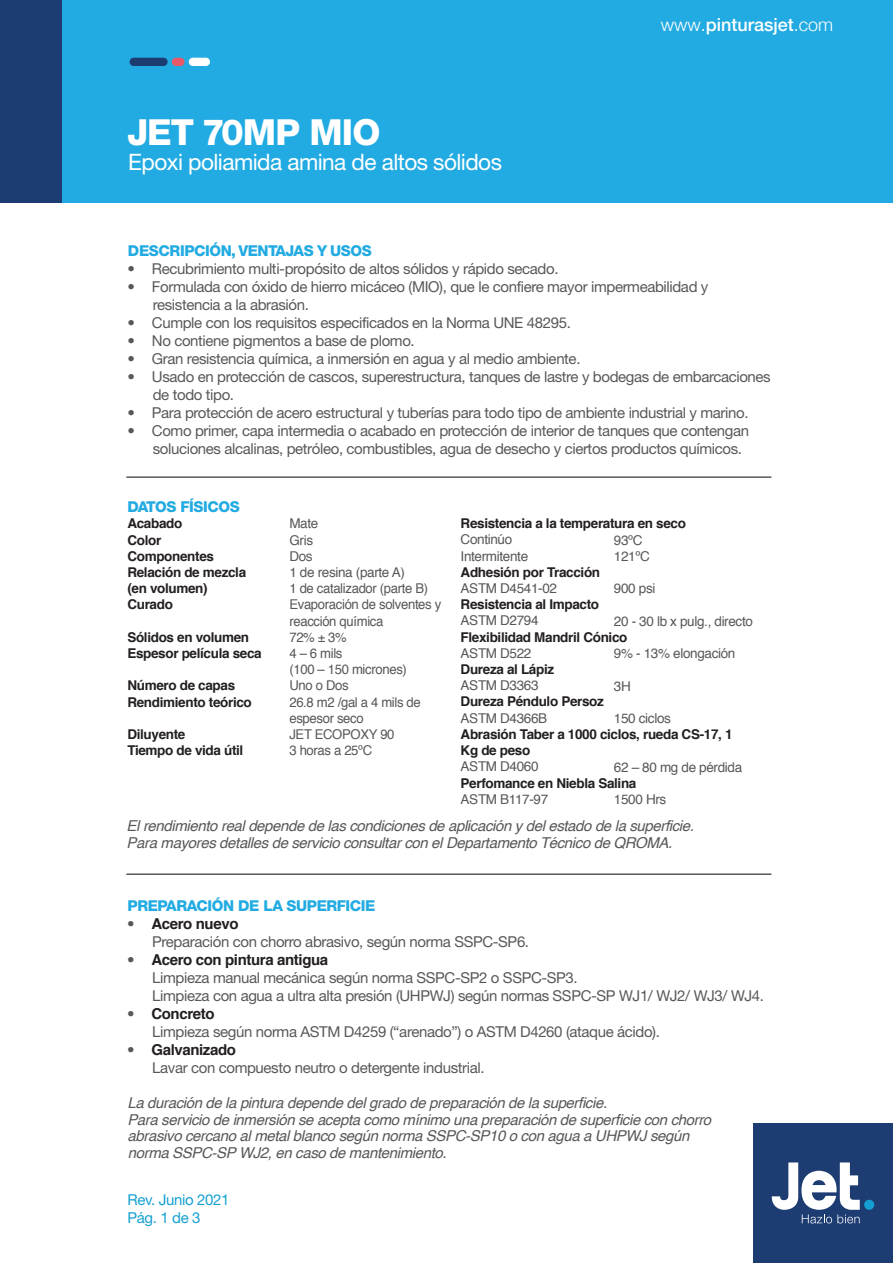
<style>
.page{position:relative;width:893px;height:1263px;background:#fff}
.page>*{position:absolute;margin:0;border:0;box-sizing:border-box;transform-origin:0 0}
.t1{font:800 36px "Helvetica Neue";letter-spacing:-.025em;color:#fff}
.t2{font:22.65px "Helvetica Neue";letter-spacing:-.025em;color:#fff}
.t3{font:500 18px "Helvetica Neue";color:#fff}
.t4{font:15px/18px "Helvetica Neue";letter-spacing:-.025em;color:#57585a}
.t5{font:italic 15px/16.5px "Helvetica";letter-spacing:-.025em;color:#57585a}
.t6{font:800 15px "Helvetica Neue";letter-spacing:-.025em;color:#22abe2}
.t7{font:700 15px "Helvetica";letter-spacing:-.025em;color:#231f20}
.t8{font:15px/18px "Helvetica Neue";letter-spacing:-.025em;color:#15a0d2}
.t9{font:13.5px/16.2px "Helvetica";letter-spacing:-.025em;color:#57585a}
.t10{font:700 13.5px/16.2px "Helvetica";letter-spacing:-.025em;color:#231f20}
.s1{font-weight:300}
.s2{font-family:"Helvetica Neue";font-weight:400;color:#57585a}
</style>
<div class="page">
<div style="left:753px;top:1123px;width:140px;height:140px;background:#1d3c72"></div>
<div style="left:864px;top:1200px;width:10px;height:10px;background:#15a0d2;border-radius:50%"></div>
<svg style="left:772px;top:1162px;width:88px;height:61px"></svg>
<div style="left:0;top:0;width:893px;height:203px;background:#22abe2"></div>
<div style="left:0;top:0;width:62px;height:203px;background:#1d3c72"></div>
<div style="left:130px;top:58px;width:38px;height:8px;background:#1d3c72;border-radius:4px"></div>
<div style="left:189px;top:58px;width:21px;height:8px;background:#fff;border-radius:4px"></div>
<div style="left:172px;top:58px;width:13px;height:8px;background:#e95869;border-radius:4px"></div>
<hr style="left:126px;top:476px;width:645px;height:2px;background:#57585a">
<hr style="left:126px;top:873px;width:645px;height:2px;background:#57585a">
<h1 class="t1" style="left:127px;top:111px;width:255px">JET 70MP MIO</h1>
<h2 class="t2" style="left:128px;top:149px;width:375px">Epoxi poliamida amina de altos sólidos</h2>
<p class="t3" style="left:661px;top:10px;width:174px"><span class="s1">www.</span>pinturasjet<span class="s1">.com</span></p>
<p class="t6" style="left:128px;top:242px;width:245px">DESCRIPCIÓN, VENTAJAS Y USOS</p>
<p class="t4" style="left:128px;top:259px;width:432px">• Recubrimiento multi-propósito de altos sólidos y rápido secado.</p>
<p class="t4" style="left:153px;top:277px;width:557px;text-indent:-25px">• Formulada con óxido de hierro micáceo (MIO), que le confiere mayor impermeabilidad y resistencia a la abrasión.</p>
<p class="t4" style="left:128px;top:313px;width:445px">• Cumple con los requisitos especificados en la Norma UNE 48295.</p>
<p class="t4" style="left:128px;top:331px;width:289px">• No contiene pigmentos a base de plomo.</p>
<p class="t4" style="left:128px;top:349px;width:454px">• Gran resistencia química, a inmersión en agua y al medio ambiente.</p>
<p class="t4" style="left:153px;top:367px;width:619px;text-indent:-25px">• Usado en protección de cascos, superestructura, tanques de lastre y bodegas de embarcaciones de todo tipo.</p>
<p class="t4" style="left:128px;top:403px;width:622px">• Para protección de acero estructural y tuberías para todo tipo de ambiente industrial y marino.</p>
<p class="t4" style="left:153px;top:421px;width:598px;text-indent:-25px">• Como primer, capa intermedia o acabado en protección de interior de tanques que contengan soluciones alcalinas, petróleo, combustibles, agua de desecho y ciertos productos químicos.</p>
<p class="t6" style="left:127px;top:498px;width:114px">DATOS FÍSICOS</p>
<p class="t10" style="left:127px;top:516px;width:56px">Acabado</p>
<p class="t9" style="left:289px;top:516px;width:30px">Mate</p>
<p class="t10" style="left:127px;top:532px;width:35px">Color</p>
<p class="t9" style="left:289px;top:532px;width:25px">Gris</p>
<p class="t10" style="left:127px;top:548px;width:88px">Componentes</p>
<p class="t9" style="left:289px;top:548px;width:25px">Dos</p>
<p class="t10" style="left:127px;top:564px;width:120px">Relación de mezcla</p>
<p class="t9" style="left:289px;top:564px;width:117px">1 de resina (parte A)</p>
<p class="t10" style="left:127px;top:580px;width:82px">(en volumen)</p>
<p class="t9" style="left:289px;top:581px;width:140px">1 de catalizador (parte B)</p>
<p class="t10" style="left:127px;top:597px;width:47px">Curado</p>
<p class="t9" style="left:289px;top:597px;width:153px">Evaporación de solventes y reacción química</p>
<p class="t10" style="left:127px;top:629px;width:123px">Sólidos en volumen</p>
<p class="t9" style="left:289px;top:629px;width:59px">72% ± 3%</p>
<p class="t10" style="left:127px;top:645px;width:136px">Espesor película seca</p>
<p class="t9" style="left:289px;top:645px;width:119px">4 – 6 mils<br>(100 – 150 micrones)</p>
<p class="t10" style="left:127px;top:678px;width:109px">Número de capas</p>
<p class="t9" style="left:289px;top:678px;width:61px">Uno o Dos</p>
<p class="t10" style="left:127px;top:694px;width:126px">Rendimiento teórico</p>
<p class="t9" style="left:289px;top:694px;width:133px">26.8 m2 /gal a 4 mils de espesor seco</p>
<p class="t10" style="left:127px;top:726px;width:60px">Diluyente</p>
<p class="t9" style="left:289px;top:726px;width:107px">JET ECOPOXY 90</p>
<p class="t10" style="left:127px;top:742px;width:117px">Tiempo de vida útil</p>
<p class="t9" style="left:289px;top:743px;width:84px">3 horas a 25ºC</p>
<p class="t10" style="left:461px;top:516px;width:227px">Resistencia a la temperatura en seco</p>
<p class="t9" style="left:461px;top:532px;width:69px">Continúo<br>Intermitente</p>
<p class="t10" style="left:461px;top:564px;width:141px">Adhesión por Tracción</p>
<p class="t9" style="left:461px;top:581px;width:98px">ASTM D4541-02</p>
<p class="t10" style="left:461px;top:597px;width:140px">Resistencia al Impacto</p>
<p class="t9" style="left:461px;top:613px;width:79px">ASTM D2794</p>
<p class="t10" style="left:461px;top:629px;width:168px">Flexibilidad Mandril Cónico</p>
<p class="t9" style="left:461px;top:645px;width:72px">ASTM D522</p>
<p class="t10" style="left:461px;top:661px;width:95px">Dureza al Lápiz</p>
<p class="t9" style="left:461px;top:678px;width:79px">ASTM D3363</p>
<p class="t10" style="left:461px;top:694px;width:145px">Dureza Péndulo Persoz</p>
<p class="t9" style="left:461px;top:710px;width:88px">ASTM D4366B</p>
<p class="t10" style="left:461px;top:726px;width:273px">Abrasión Taber a 1000 ciclos, rueda CS-17, 1<br>Kg de peso</p>
<p class="t9" style="left:461px;top:759px;width:79px">ASTM D4060</p>
<p class="t10" style="left:461px;top:775px;width:177px">Perfomance en Niebla Salina</p>
<p class="t9" style="left:461px;top:791px;width:89px">ASTM B117-97</p>
<p class="t9" style="left:614px;top:532px;width:37px">93ºC<br>121ºC</p>
<p class="t9" style="left:614px;top:581px;width:43px">900 psi</p>
<p class="t9" style="left:614px;top:613px;width:141px">20 - 30 lb x pulg., directo</p>
<p class="t9" style="left:614px;top:646px;width:123px">9% - 13% elongación</p>
<p class="t9" style="left:614px;top:678px;width:18px">3H</p>
<p class="t9" style="left:614px;top:710px;width:58px">150 ciclos</p>
<p class="t9" style="left:614px;top:759px;width:130px">62 – 80 mg de pérdida</p>
<p class="t9" style="left:614px;top:791px;width:54px">1500 Hrs</p>
<p class="t5" style="left:127px;top:818px;width:569px">El rendimiento real depende de las condiciones de aplicación y del estado de la superficie.<br>Para mayores detalles de servicio consultar con el Departamento Técnico de QROMA.</p>
<p class="t6" style="left:128px;top:897px;width:250px">PREPARACIÓN DE LA SUPERFICIE</p>
<p class="t7" style="left:127px;top:912px;width:113px"><span class="s2">•</span> Acero nuevo</p>
<p class="t4" style="left:152px;top:933px;width:378px">Preparación con chorro abrasivo, según norma SSPC-SP6.</p>
<p class="t7" style="left:127px;top:948px;width:203px"><span class="s2">•</span> Acero con pintura antigua</p>
<p class="t4" style="left:152px;top:969px;width:613px">Limpieza manual mecánica según norma SSPC-SP2 o SSPC-SP3.<br>Limpieza con agua a ultra alta presión (UHPWJ) según normas SSPC-SP WJ1/ WJ2/ WJ3/ WJ4.</p>
<p class="t7" style="left:127px;top:1002px;width:89px"><span class="s2">•</span> Concreto</p>
<p class="t4" style="left:152px;top:1023px;width:509px">Limpieza según norma ASTM D4259 (“arenado”) o ASTM D4260 (ataque ácido).</p>
<p class="t7" style="left:127px;top:1038px;width:110px"><span class="s2">•</span> Galvanizado</p>
<p class="t4" style="left:152px;top:1059px;width:334px">Lavar con compuesto neutro o detergente industrial.</p>
<p class="t5" style="left:127px;top:1095px;width:585px">La duración de la pintura depende del grado de preparación de la superficie.<br>Para servicio de inmersión se acepta como mínimo una preparación de superficie con chorro abrasivo cercano al metal blanco según norma SSPC-SP10 o con agua a UHPWJ según norma SSPC-SP WJ2, en caso de mantenimiento.</p>
<p class="t8" style="left:128px;top:1191px;width:103px">Rev. Junio 2021<br>Pág. 1 de 3</p>
</div>
